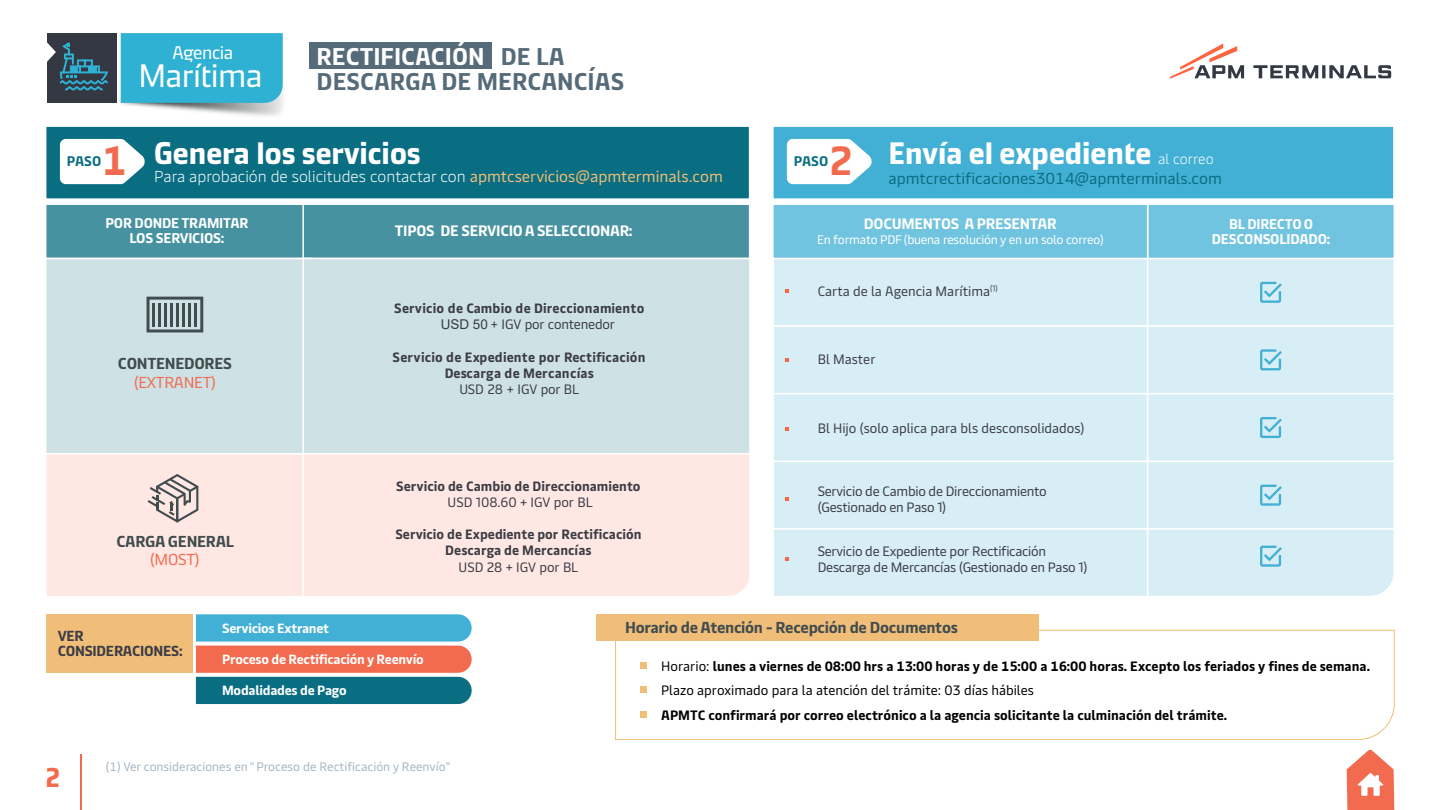
<style>
.page{position:relative;width:1440px;height:810px;background:#fff}
.page>*{position:absolute;margin:0;border:0;box-sizing:border-box;transform-origin:0 0}
.t1{font:700 40.58px "Maersk Text Office";color:#f26b4e}
.t2{font:32.25px "Maersk Headline Office";letter-spacing:-.02em;color:#fff}
.t3{font:700 30.75px "Maersk Headline Office";color:#fff}
.t4{font:700 27.22px "Maersk Headline Office";color:#f26b4e}
.t5{font:700 24.08px/25.2px "Maersk Text Office";color:#566b79}
.t6{font:18.15px "Maersk Headline Office";letter-spacing:-.02em;color:#fff}
.t7{font:300 15.75px "Maersk Text Office";color:#fff}
.t8{font:700 15.75px "Maersk Text Office";letter-spacing:-.02em;color:#414c4f}
.t9{font:15.75px "Maersk Text Office";color:#0a6e82}
.t10{font:15.75px "Maersk Text Office";letter-spacing:-.02em;color:#f26b4e}
.t11{font:700 15px "Maersk Text Office";letter-spacing:-.02em;color:#fff}
.t12{font:700 14.48px/15.2px "Maersk Text Office";letter-spacing:-.02em;color:#3c3c46}
.t13{font:700 14.02px/15.8px "Maersk Text Office";letter-spacing:-.02em;color:#fff;text-align:center}
.t14{font:700 13.88px "Maersk Text Office";color:#0a6e82}
.t15{font:700 13.5px/24.5px "Maersk Text Office";color:#000001}
.t16{font:700 13.5px/16.2px "Maersk Text";color:#3c3c46;text-align:center}
.t17{font:13.5px/16.2px "Maersk Text";letter-spacing:-.02em;color:#3c3c46}
.t18{font:13.5px "Maersk Text";color:#3c3c46}
.t19{font:700 13.27px "Maersk Text Office";letter-spacing:-.02em;color:#fff}
.t20{font:12.3px "Maersk Text Office";letter-spacing:-.02em;color:#fff}
.t21{font:12.23px "Maersk Text Office";color:#a8b5c2}
.s1{color:#fff}
.s2{font-family:"Maersk Text Office";font-size:40.58px;color:#f26b4e}
.s3{font-family:"Maersk Text Office";font-weight:300;font-size:14.25px}
.s4{font-weight:400;color:#f0be78}
.s5{font-family:"Arial";font-weight:400;color:#383c3f}
.s6{font-weight:400}
</style>
<div class="page">
<div style="left:46px;top:614px;width:147px;height:59px;background:#f0be78"></div>
<div style="left:772px;top:461px;width:376px;height:69px;background:#d7eef6"></div>
<div style="left:772px;top:528px;width:376px;height:69px;background:#d7eef6;border:2px solid #fff"></div>
<div style="left:1147px;top:461px;width:248px;height:69px;background:#d7eef6;border:2px solid #fff"></div>
<div style="left:772px;top:258px;width:376px;height:69px;background:#d7eef6;border:2px solid #fff"></div>
<div style="left:772px;top:325px;width:376px;height:69px;background:#d7eef6;border:2px solid #fff"></div>
<div style="left:772px;top:393px;width:376px;height:69px;background:#d7eef6;border:2px solid #fff"></div>
<div style="left:1147px;top:258px;width:248px;height:69px;background:#d7eef6;border:2px solid #fff"></div>
<div style="left:1147px;top:325px;width:248px;height:69px;background:#d7eef6;border:2px solid #fff"></div>
<div style="left:1147px;top:393px;width:248px;height:69px;background:#d7eef6;border:2px solid #fff"></div>
<svg style="left:1170px;top:43px;width:221px;height:36px"></svg>
<img style="left:116px;top:59px;width:167px;height:57px">
<div style="left:47px;top:33px;width:69px;height:70px;background:#343843"></div>
<div style="left:121px;top:33px;width:162px;height:70px;background:#2fb1d3"></div>
<div style="left:45px;top:203px;width:267px;height:56px;background:#4792a1;border:2px solid #fff"></div>
<div style="left:302px;top:203px;width:448px;height:56px;background:#4792a1;border:2px solid #fff"></div>
<div style="left:1147px;top:203px;width:248px;height:56px;background:#71c4df;border:2px solid #fff"></div>
<div style="left:772px;top:203px;width:376px;height:56px;background:#71c4df;border:2px solid #fff"></div>
<svg style="left:785px;top:289px;width:4px;height:3px"></svg>
<svg style="left:785px;top:358px;width:4px;height:4px"></svg>
<svg style="left:785px;top:427px;width:4px;height:4px"></svg>
<svg style="left:785px;top:498px;width:4px;height:3px"></svg>
<svg style="left:785px;top:557px;width:4px;height:4px"></svg>
<div style="left:45px;top:258px;width:267px;height:197px;background:#cee2e6;border:2px solid #fff"></div>
<div style="left:302px;top:258px;width:449px;height:197px;background:#cee2e6;border:2px solid #fff"></div>
<div style="left:45px;top:453px;width:267px;height:144px;background:#ffe8e3;border:2px solid #fff"></div>
<div style="left:302px;top:452px;width:449px;height:145px;background:#ffe8e3"></div>
<div style="left:45px;top:125px;width:705px;height:75px;background:#0a6e82;border:2px solid #fff"></div>
<div style="left:772px;top:125px;width:623px;height:75px;background:#42b0d5;border:2px solid #fff"></div>
<svg style="left:60px;top:139px;width:85px;height:45px;background:#e2eef0"></svg>
<svg style="left:787px;top:139px;width:85px;height:45px;background:#e9f5fa"></svg>
<svg style="left:148px;top:474px;width:51px;height:48px"></svg>
<svg style="left:147px;top:297px;width:56px;height:35px"></svg>
<svg style="left:1260px;top:485px;width:22px;height:21px"></svg>
<svg style="left:1260px;top:417px;width:22px;height:21px"></svg>
<svg style="left:1260px;top:349px;width:22px;height:21px"></svg>
<svg style="left:1260px;top:282px;width:22px;height:21px"></svg>
<svg style="left:1146px;top:527px;width:249px;height:70px;background:#d7eef6"></svg>
<svg style="left:1347px;top:750px;width:47px;height:60px"></svg>
<svg style="left:196px;top:614px;width:276px;height:90px;background:#788f97"></svg>
<hr style="left:80px;top:754px;width:2px;height:56px;background:#f26b4e">
<div style="left:310px;top:43px;width:182px;height:26px;background:#566b79"></div>
<svg style="left:615px;top:630px;width:780px;height:110px"></svg>
<div style="left:597px;top:614px;width:442px;height:26px;background:#f0be78"></div>
<svg style="left:640px;top:662px;width:6px;height:6px"></svg>
<svg style="left:640px;top:686px;width:6px;height:6px"></svg>
<svg style="left:640px;top:712px;width:6px;height:6px"></svg>
<svg style="left:47px;top:42px;width:61px;height:49px"></svg>
<h3 class="t6" style="left:173px;top:38px;width:62px">Agencia</h3>
<h2 class="t2" style="left:138px;top:50px;width:126px">Marítima</h2>
<h3 class="t5" style="left:317px;top:41px;width:309px"><span class="s1">RECTIFICACIÓN</span> DE LA<br>DESCARGA DE MERCANCÍAS</h3>
<h3 class="t3" style="left:829px;top:128px;width:387px"><span class="s2">2</span> Envía el expediente <span class="s3">al correo</span></h3>
<p class="t9" style="left:888px;top:165px;width:335px">apmtcrectificaciones3014@apmterminals.com</p>
<h3 class="t3" style="left:154px;top:128px;width:268px">Genera los servicios</h3>
<p class="t7" style="left:154px;top:163px;width:570px">Para aprobación de solicitudes contactar con <span class="s4">apmtcservicios@apmterminals.com</span></p>
<p class="t14" style="left:67px;top:149px;width:36px">PASO</p>
<h1 class="t1" style="left:102px;top:126px;width:26px">1</h1>
<p class="t14" style="left:794px;top:149px;width:36px">PASO</p>
<p class="t13" style="left:106px;top:213px;width:144px">POR DONDE TRAMITAR<br>LOS SERVICIOS:</p>
<p class="t8" style="left:118px;top:350px;width:116px">CONTENEDORES</p>
<p class="t10" style="left:134px;top:369px;width:83px">(EXTRANET)</p>
<p class="t8" style="left:116px;top:528px;width:119px">CARGA GENERAL</p>
<p class="t10" style="left:150px;top:546px;width:51px">(MOST)</p>
<p class="t11" style="left:395px;top:218px;width:239px">TIPOS DE SERVICIOA SELECCIONAR:</p>
<p class="t16" style="left:441px;top:298px;width:205px;text-align:left;text-indent:-47px">Servicio de Cambio de Direccionamiento<br><span class="s5">USD 50</span> <span class="s6">+ IGV por contenedor</span></p>
<p class="t16" style="left:393px;top:347px;width:255px">Servicio de Expediente por Rectificación<br>Descarga de Mercancías</p>
<p class="t17" style="left:459px;top:379px;width:121px">USD 28 + IGV por BL</p>
<p class="t16" style="left:396px;top:476px;width:246px">Servicio de Cambio de Direccionamiento</p>
<p class="t18" style="left:448px;top:491px;width:146px">USD 108.60 + IGV por BL</p>
<p class="t16" style="left:395px;top:524px;width:248px">Servicio de Expediente por Rectificación<br>Descarga de Mercancías</p>
<p class="t18" style="left:459px;top:555px;width:121px">USD 28 + IGV por BL</p>
<p class="t11" style="left:864px;top:211px;width:194px">DOCUMENTOS A PRESENTAR</p>
<p class="t20" style="left:817px;top:229px;width:288px">En formato PDF (buena resolución y en un solo correo)</p>
<p class="t18" style="left:818px;top:279px;width:182px">Carta de la Agencia Marítima<sup>(1)</sup></p>
<p class="t18" style="left:818px;top:348px;width:59px">Bl Master</p>
<p class="t18" style="left:818px;top:417px;width:268px">Bl Hijo (solo aplica para bls desconsolidados)</p>
<p class="t17" style="left:818px;top:482px;width:231px">Servicio de Cambio de Direccionamiento (Gestionado en Paso 1)</p>
<p class="t17" style="left:818px;top:541px;width:271px">Servicio de Expediente por Rectificación<br>Descarga de Mercancías (Gestionado en Paso 1)</p>
<p class="t13" style="left:1212px;top:214px;width:120px">BL DIRECTO O<br>DESCONSOLIDADO:</p>
<p class="t12" style="left:58px;top:626px;width:127px">VER<br>CONSIDERACIONES:</p>
<p class="t19" style="left:222px;top:617px;width:108px">Servicios Extranet</p>
<p class="t19" style="left:222px;top:648px;width:203px">Proceso de Rectificación y Reenvío</p>
<p class="t19" style="left:222px;top:679px;width:126px">Modalidades de Pago</p>
<h3 class="t4" style="left:46px;top:755px;width:15px">2</h3>
<p class="t21" style="left:106px;top:756px;width:346px">(1) Ver consideraciones en " Proceso de Rectificación y Reenvío"</p>
<p class="t8" style="left:625px;top:614px;width:334px">Horario de Atención - Recepción de Documentos</p>
<p class="t15" style="left:661px;top:652px;width:710px"><span class="s6">Horario:</span> lunes a viernes de 08:00 hrs a 13:00 horas y de 15:00 a 16:00 horas. Excepto los feriados y fines de semana.<br><span class="s6">Plazo aproximado para la atención del trámite: 03 días hábiles</span></p>
<p class="t15" style="left:661px;top:701px;width:567px">APMTC confirmará por correo electrónico a la agencia solicitante la culminación del trámite.</p>
</div>
